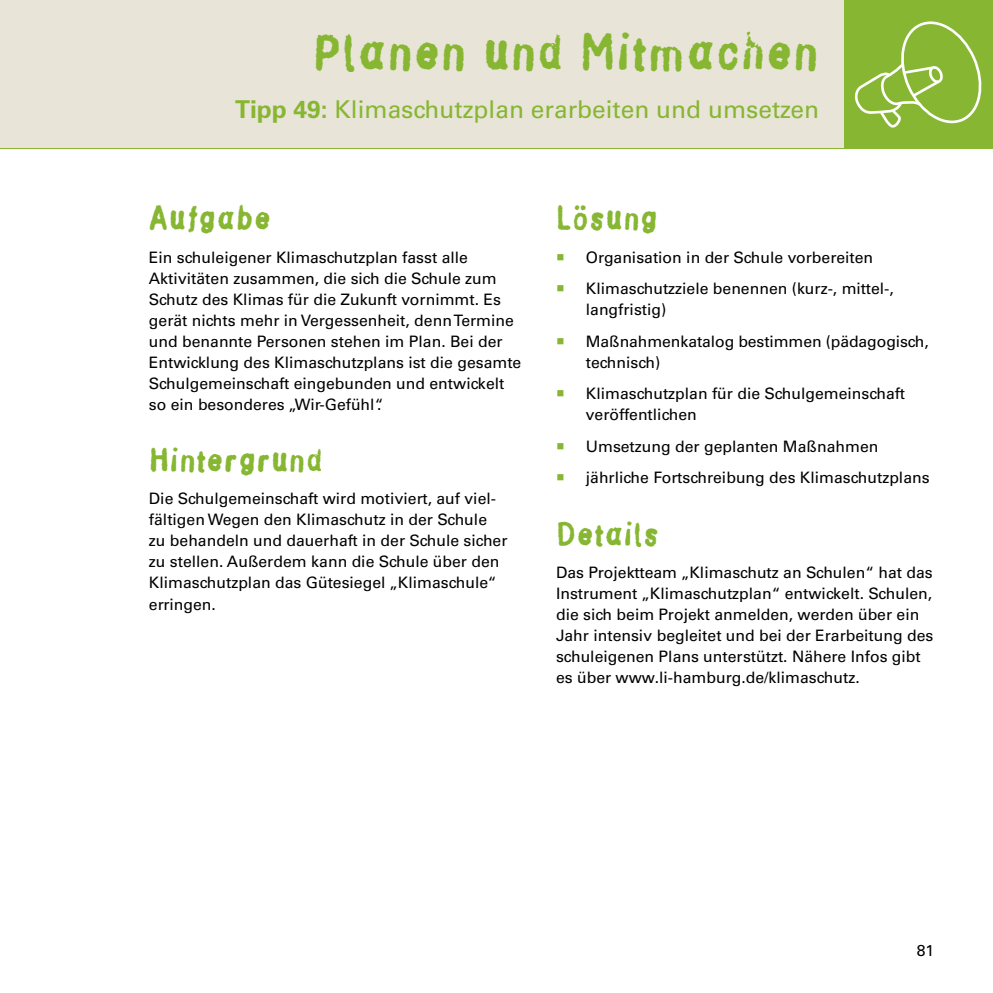
<style>
.page{position:relative;width:993px;height:993px;background:#fff}
.page>*{position:absolute;margin:0;border:0;box-sizing:border-box;transform-origin:0 0}
.t1{font:49px "Stamp Gothic";color:#87b632}
.t2{font:31.5px "Stamp Gothic";color:#87b632}
.t3{font:24.5px "Univers LT Std";color:#87b632}
.t4{font:15.75px/21px "Univers LT Std";color:#000}
.s1{font-weight:700}
.s2{color:#87b632}
</style>
<div class="page">
<div style="left:0;top:0;width:843px;height:149px;background:#e9e4d8"></div>
<div style="left:843px;top:0;width:149px;height:149px;background:#87b632"></div>
<svg style="left:854px;top:21px;width:128px;height:107px"></svg>
<h1 class="t1" style="left:313px;top:20px;width:507px">Planen und Mitmachen</h1>
<h3 class="t3" style="left:235px;top:95px;width:585px"><span class="s1">Tipp 49:</span> Klimaschutzplan erarbeiten und umsetzen</h3>
<h2 class="t2" style="left:149px;top:198px;width:124px">Aufgabe</h2>
<p class="t4" style="left:149px;top:247px;width:374px">Ein schuleigener Klimaschutzplan fasst alle Aktivitäten zusammen, die sich die Schule zum Schutz des Klimas für die Zukunft vornimmt. Es gerät nichts mehr in Vergessenheit, denn Termine und benannte Personen stehen im Plan. Bei der Entwicklung des Klimaschutzplans ist die gesamte Schulgemeinschaft eingebunden und entwickelt so ein besonderes „Wir-Gefühl“.</p>
<h2 class="t2" style="left:149px;top:439px;width:175px">Hintergrund</h2>
<p class="t4" style="left:149px;top:488px;width:360px">Die Schulgemeinschaft wird motiviert, auf viel&shy;fältigen Wegen den Klimaschutz in der Schule zu behandeln und dauerhaft in der Schule sicher zu stellen. Außerdem kann die Schule über den Klimaschutzplan das Gütesiegel „Klimaschule“ erringen.</p>
<h2 class="t2" style="left:556px;top:198px;width:103px">Lösung</h2>
<p class="t4" style="left:556px;top:247px;width:318px"><span class="s2">○</span> Organisation in der Schule vorbereiten</p>
<p class="t4" style="left:585px;top:278px;width:309px;text-indent:-30px"><span class="s2">○</span> Klimaschutzziele benennen (kurz-, mittel-, langfristig)</p>
<p class="t4" style="left:585px;top:331px;width:344px;text-indent:-30px"><span class="s2">○</span> Maßnahmenkatalog bestimmen (pädagogisch, technisch)</p>
<p class="t4" style="left:585px;top:383px;width:320px;text-indent:-30px"><span class="s2">○</span> Klimaschutzplan für die Schulgemeinschaft veröffentlichen</p>
<p class="t4" style="left:556px;top:436px;width:324px"><span class="s2">○</span> Umsetzung der geplanten Maßnahmen</p>
<p class="t4" style="left:556px;top:467px;width:375px"><span class="s2">○</span> jährliche Fortschreibung des Klimaschutzplans</p>
<h2 class="t2" style="left:556px;top:513px;width:105px">Details</h2>
<p class="t4" style="left:556px;top:562px;width:378px">Das Projektteam „Klimaschutz an Schulen“ hat das Instrument „Klimaschutzplan“ entwickelt. Schulen, die sich beim Projekt anmelden, werden über ein Jahr intensiv begleitet und bei der Erarbeitung des schuleigenen Plans unterstützt. Nähere Infos gibt es über www.li-hamburg.de/klimaschutz.</p>
<p class="t4" style="left:916px;top:940px;width:19px">81</p>
</div>
